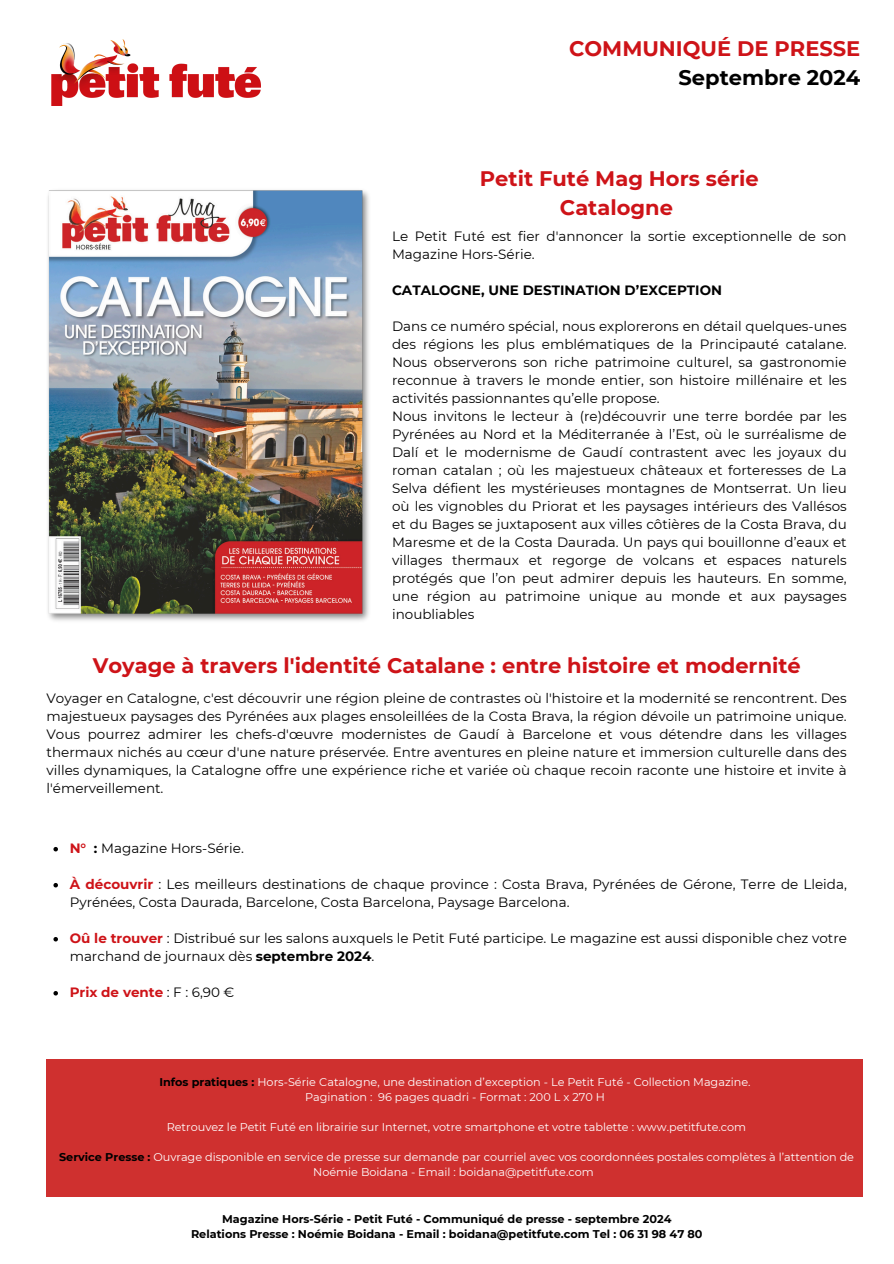
<style>
.page{position:relative;width:894px;height:1264px;background:#fff}
.page>*{position:absolute;margin:0;border:0;box-sizing:border-box;transform-origin:0 0}
.t1{font:700 21px/29.2px "Montserrat";color:#ce1318;text-align:right}
.t2{font:13.5px/18px "Montserrat";color:#000}
.t3{font:700 13.5px "Montserrat";color:#000}
.t4{font:700 13.5px "Montserrat";color:#ce1318}
.t5{font:11.25px/15px "Montserrat";color:#fff;text-align:center}
.t6{font:700 11.25px/15px "Montserrat";color:#000;text-align:center}
.s1{color:#000}
.s2{font-weight:700;color:#ce1318}
.s3{font-weight:700}
.s4{font-weight:400;color:#000}
.s5{font-weight:700;color:#000}
</style>
<div class="page">
<img style="left:51px;top:39px;width:209px;height:67px">
<div style="left:47px;top:1059px;width:816px;height:137px;background:#cf302f"></div>
<svg style="left:53px;top:847px;width:5px;height:4px"></svg>
<svg style="left:53px;top:883px;width:5px;height:4px"></svg>
<svg style="left:53px;top:937px;width:5px;height:4px"></svg>
<svg style="left:53px;top:991px;width:5px;height:4px"></svg>
<img style="left:48px;top:190px;width:321px;height:431px">
<h1 class="t1" style="left:569px;top:34px;width:292px">COMMUNIQUÉ DE PRESSE<br><span class="s1">Septembre 2024</span></h1>
<p class="t1" style="left:480px;top:164px;width:280px;text-align:center">Petit Futé Mag Hors série<br>Catalogne</p>
<h1 class="t2" style="left:392px;top:227px;width:456px">Le Petit Futé est fier d'annoncer la sortie exceptionnelle de son<br>Magazine Hors-Série.</h1>
<h3 class="t3" style="left:392px;top:282px;width:331px">CATALOGNE, UNE DESTINATION D’EXCEPTION</h3>
<h2 class="t2" style="left:392px;top:317px;width:456px">Dans ce numéro spécial, nous explorerons en détail quelques-unes des régions les plus emblématiques de la Principauté catalane.<br>Nous observerons son riche patrimoine culturel, sa gastronomie reconnue à travers le monde entier, son histoire millénaire et les activités passionnantes qu’elle propose.<br>Nous invitons le lecteur à (re)découvrir une terre bordée par les Pyrénées au Nord et la Méditerranée à l’Est, où le surréalisme de Dalí et le modernisme de Gaudí contrastent avec les joyaux du roman catalan ; où les majestueux châteaux et forteresses de La Selva défient les mystérieuses montagnes de Montserrat. Un lieu où les vignobles du Priorat et les paysages intérieurs des Vallésos et du Bages se juxtaposent aux villes côtières de la Costa Brava, du Maresme et de la Costa Daurada. Un pays qui bouillonne d’eaux et villages thermaux et regorge de volcans et espaces naturels protégés que l’on peut admirer depuis les hauteurs. En somme, une région au patrimoine unique au monde et aux paysages inoubliables</h2>
<h3 class="t1" style="left:93px;top:651px;width:709px">Voyage à travers l'identité Catalane : entre histoire et modernité</h3>
<h1 class="t2" style="left:47px;top:689px;width:801px;text-align:justify">Voyager en Catalogne, c'est découvrir une région pleine de contrastes où l'histoire et la modernité se rencontrent. Des majestueux paysages des Pyrénées aux plages ensoleillées de la Costa Brava, la région dévoile un patrimoine unique.<br>Vous pourrez admirer les chefs-d'œuvre modernistes de Gaudí à Barcelone et vous détendre dans les villages thermaux nichés au cœur d'une nature préservée. Entre aventures en pleine nature et immersion culturelle dans des villes dynamiques, la Catalogne offre une expérience riche et variée où chaque recoin raconte une histoire et invite à l'émerveillement.</h1>
<h3 class="t2" style="left:70px;top:838px;width:176px"><span class="s2">N°</span> <span class="s3">:</span> Magazine Hors-Série.</h3>
<p class="t2" style="left:70px;top:874px;width:778px"><span class="s2">À découvrir</span> : Les meilleurs destinations de chaque province : Costa Brava, Pyrénées de Gérone, Terre de Lleida,<br>Pyrénées, Costa Daurada, Barcelone, Costa Barcelona, Paysage Barcelona.</p>
<h3 class="t2" style="left:70px;top:928px;width:778px"><span class="s2">Oû le trouver</span> : Distribué sur les salons auxquels le Petit Futé participe. Le magazine est aussi disponible chez votre marchand de journaux dès <span class="s3">septembre 2024</span>.</h3>
<p class="t4" style="left:70px;top:983px;width:166px">Prix de vente <span class="s4">: F : 6,90 €</span></p>
<p class="t5" style="left:159px;top:1074px;width:592px"><span class="s5">Infos pratiques :</span> Hors-Série Catalogne, une destination d’exception - Le Petit Futé - Collection Magazine.</p>
<p class="t5" style="left:305px;top:1089px;width:301px">Pagination : 96 pages quadri - Format : 200 L x 270 H</p>
<p class="t5" style="left:167px;top:1119px;width:581px">Retrouvez le Petit Futé en librairie sur Internet, votre smartphone et votre tablette : www.petitfute.com</p>
<p class="t5" style="left:59px;top:1149px;width:796px"><span class="s5">Service Presse :</span> Ouvrage disponible en service de presse sur demande par courriel avec vos coordonnées postales complètes à l’attention de<br>Noémie Boidana - Email : boidana@petitfute.com</p>
<p class="t6" style="left:191px;top:1211px;width:513px">Magazine Hors-Série - Petit Futé - Communiqué de presse - septembre 2024<br>Relations Presse : Noémie Boidana - Email : boidana@petitfute.com Tel : 06 31 98 47 80</p>
</div>
